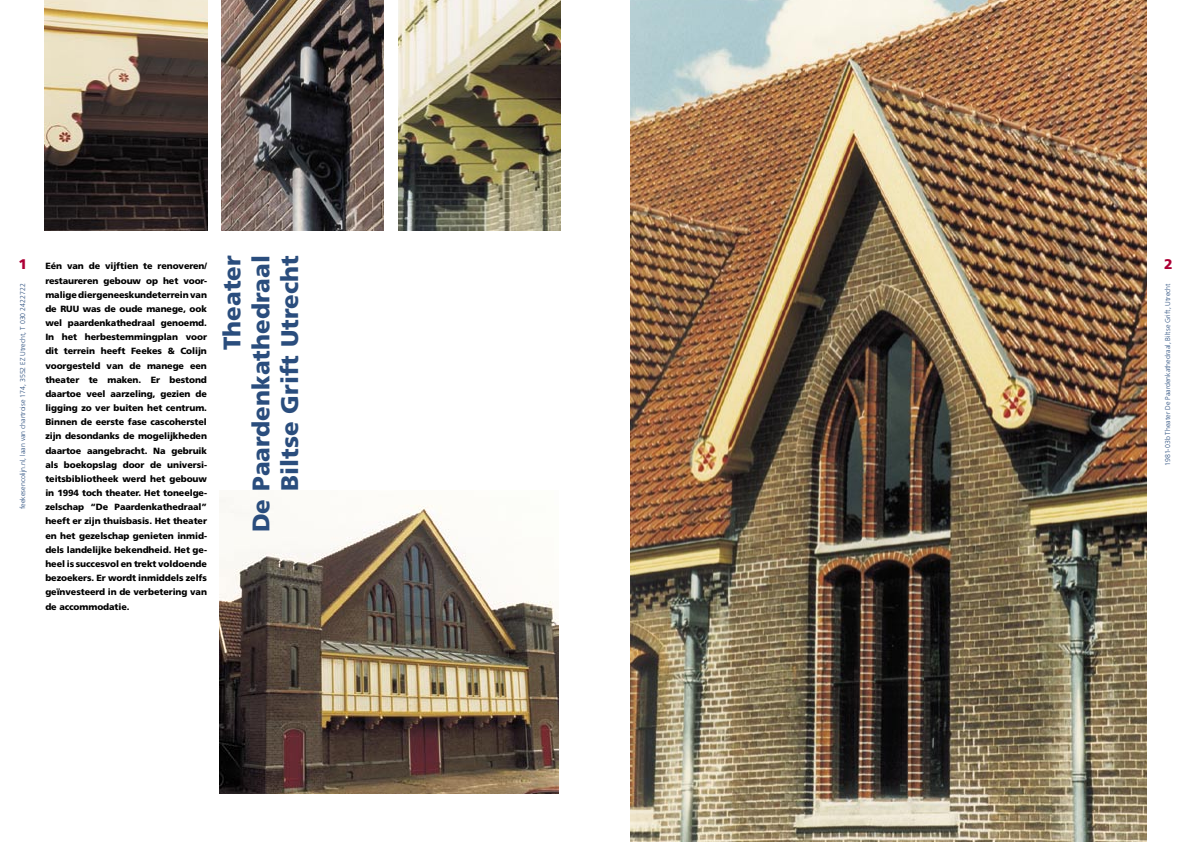
<style>
.page{position:relative;width:1191px;height:842px;background:#fff}
.page>*{position:absolute;margin:0;border:0;box-sizing:border-box;transform-origin:0 0}
.Hoofdstukkop{font:900 24px "Frutiger";color:#2a4d7d}
.t1{font:900 14px "Frutiger";color:#ad0036}
.Lead{font:900 9px/14.2px "Frutiger";letter-spacing:-.01em;color:#000;text-align:justify}
.t2{font:300 7px "Frutiger";color:#2a4d7d}
</style>
<div class="page">
<img style="left:219px;top:497px;width:339px;height:297px">
<img style="left:45px;top:0;width:162px;height:231px">
<img style="left:398px;top:0;width:163px;height:231px">
<img style="left:221px;top:0;width:163px;height:231px">
<img style="left:630px;top:0;width:516px;height:842px">
<p class="t1" style="left:18px;top:256px;width:10px">1</p>
<p class="t2" style="left:19px;top:509px;width:227px;rotate:-90deg">feekesencolijn.nl, laan van chartroise 174, 3552 EZ Utrecht, T 030 2422722</p>
<p class="Lead" style="left:45px;top:259px;width:163px">Eén van de vijftien te renoveren/ restaureren gebouw op het voor&shy;malige diergeneeskundeterrein van de RUU was de oude manege, ook wel paardenkathedraal genoemd.<br>In het herbestemmingplan voor dit terrein heeft Feekes &amp; Colijn voorgesteld van de manege een theater te maken. Er bestond daartoe veel aarzeling, gezien de ligging zo ver buiten het centrum.<br>Binnen de eerste fase cascoherstel zijn desondanks de mogelijkheden daartoe aangebracht. Na gebruik als boekopslag door de universi&shy;teitsbibliotheek werd het gebouw in 1994 toch theater. Het toneelge&shy;zelschap “De Paardenkathedraal” heeft er zijn thuisbasis. Het theater en het gezelschap genieten inmid&shy;dels landelijke bekendheid. Het ge&shy;heel is succesvol en trekt voldoende bezoekers. Er wordt inmiddels zelfs geïnvesteerd in de verbetering van de accommodatie.</p>
<p class="Hoofdstukkop" style="left:217px;top:350px;width:96px;rotate:-90deg">Theater</p>
<p class="Hoofdstukkop" style="left:246px;top:532px;width:279px;rotate:-90deg">De Paardenkathedraal</p>
<p class="Hoofdstukkop" style="left:275px;top:491px;width:237px;rotate:-90deg">Biltse Grift Utrecht</p>
<p class="t1" style="left:1164px;top:256px;width:10px">2</p>
<p class="t2" style="left:1163px;top:466px;width:184px;rotate:-90deg">1981-03b Theater De Paardenkathedraal, Biltse Grift, Utrecht</p>
</div>
